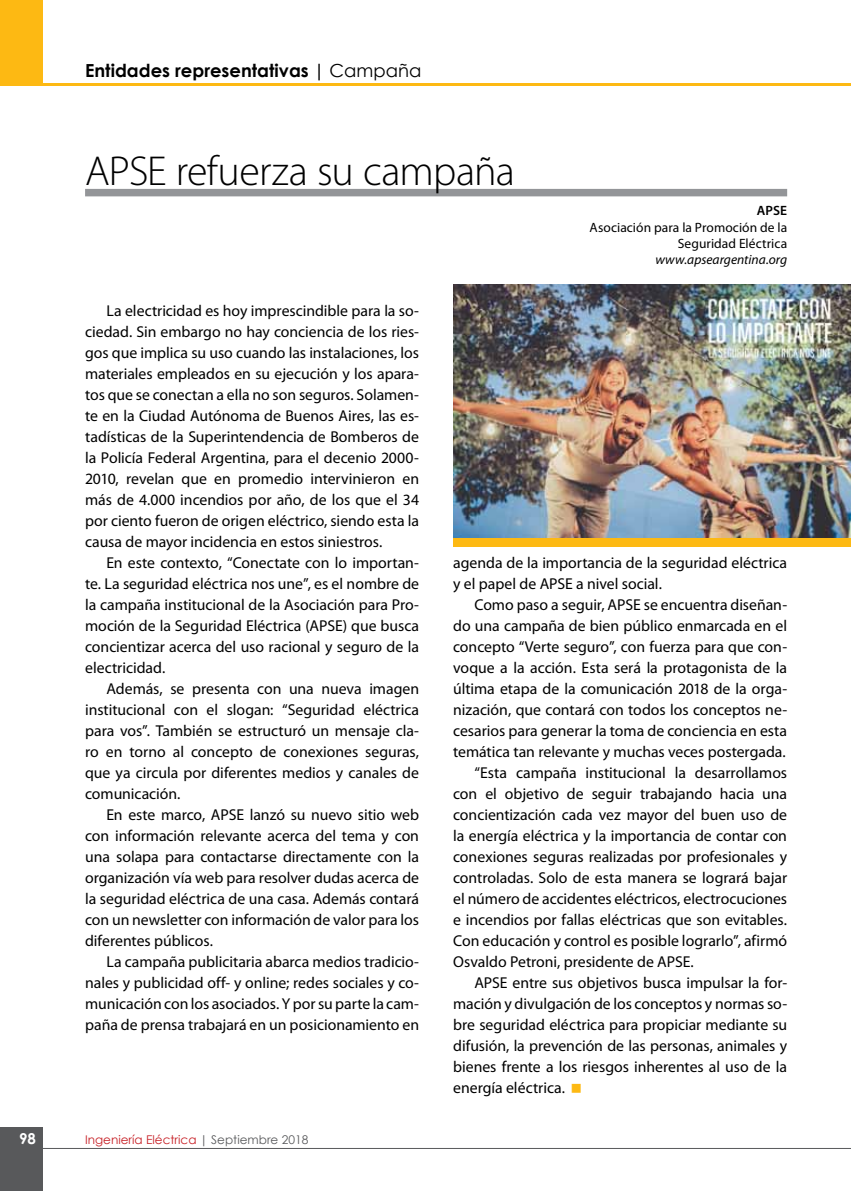
<style>
.page{position:relative;width:851px;height:1191px;background:#fff}
.page>*{position:absolute;margin:0;border:0;box-sizing:border-box;transform-origin:0 0}
.t1{font:300 42px "Myriad Pro";letter-spacing:-.02em;color:#000}
.t2{font:700 18px "Century Gothic";color:#000}
.t3{font:15.75px/21px "Myriad Pro";color:#000;text-align:justify}
.t4{font:700 15px "Century Gothic";color:#fff}
.t5{font:13.5px/16.2px "Myriad Pro";letter-spacing:.005em;color:#000;text-align:right}
.t6{font:italic 13.5px "Myriad Pro";letter-spacing:.005em;color:#000}
.t7{font:600 13.5px "Myriad Pro";color:#000}
.t8{font:12px "Century Gothic";color:#c61d23}
.s1{font-weight:400}
.s2{color:#58595b}
</style>
<div class="page">
<div style="left:0;top:1127px;width:43px;height:64px;background:#58595b"></div>
<hr style="left:0;top:1148px;width:850px;height:1px;background:#58595b">
<div style="left:0;top:0;width:43px;height:85px;background:#fdb913"></div>
<hr style="left:0;top:83px;width:850px;height:2px;background:#fdb913">
<div style="left:85px;top:189px;width:702px;height:7px;background:#939598"></div>
<img style="left:453px;top:285px;width:397px;height:253px">
<div style="left:453px;top:538px;width:397px;height:8px;background:#fdb913"></div>
<p class="t2" style="left:85px;top:56px;width:338px">Entidades representativas | <span class="s1">Campaña</span></p>
<h1 class="t1" style="left:85px;top:147px;width:431px">APSE refuerza su campaña</h1>
<p class="t7" style="left:756px;top:203px;width:32px">APSE</p>
<p class="t5" style="left:589px;top:219px;width:199px">Asociación para la Promoción de la<br>Seguridad Eléctrica</p>
<p class="t6" style="left:655px;top:252px;width:133px">www.apseargentina.org</p>
<p class="t3" style="left:85px;top:300px;width:335px;text-indent:21px">La electricidad es hoy imprescindible para la so&shy;ciedad. Sin embargo no hay conciencia de los ries&shy;gos que implica su uso cuando las instalaciones, los materiales empleados en su ejecución y los apara&shy;tos que se conectan a ella no son seguros. Solamen&shy;te en la Ciudad Autónoma de Buenos Aires, las es&shy;tadísticas de la Superintendencia de Bomberos de la Policía Federal Argentina, para el decenio 2000- 2010, revelan que en promedio intervinieron en más de 4.000 incendios por año, de los que el 34 por ciento fueron de origen eléctrico, siendo esta la causa de mayor incidencia en estos siniestros.</p>
<p class="t3" style="left:85px;top:552px;width:335px;text-indent:21px">En este contexto, “Conectate con lo importan&shy;te. La seguridad eléctrica nos une”, es el nombre de la campaña institucional de la Asociación para Pro&shy;moción de la Seguridad Eléctrica (APSE) que busca concientizar acerca del uso racional y seguro de la electricidad.</p>
<p class="t3" style="left:85px;top:678px;width:335px;text-indent:21px">Además, se presenta con una nueva imagen institucional con el slogan: “Seguridad eléctrica para vos”. También se estructuró un mensaje cla&shy;ro en torno al concepto de conexiones seguras, que ya circula por diferentes medios y canales de comunicación.</p>
<p class="t3" style="left:85px;top:804px;width:335px;text-indent:21px">En este marco, APSE lanzó su nuevo sitio web con información relevante acerca del tema y con una solapa para contactarse directamente con la organización vía web para resolver dudas acerca de la seguridad eléctrica de una casa. Además contará con un newsletter con información de valor para los diferentes públicos.</p>
<p class="t3" style="left:85px;top:951px;width:335px;text-indent:21px">La campaña publicitaria abarca medios tradicio&shy;nales y publicidad off- y online; redes sociales y co&shy;municación con los asociados. Y por su parte la cam&shy;paña de prensa trabajará en un posicionamiento en</p>
<p class="t4" style="left:19px;top:1127px;width:18px">98</p>
<p class="t8" style="left:85px;top:1131px;width:225px">Ingeniería Eléctrica <span class="s2">| Septiembre 2018</span></p>
<p class="t3" style="left:453px;top:552px;width:335px">agenda de la importancia de la seguridad eléctrica y el papel de APSE a nivel social.</p>
<p class="t3" style="left:474px;top:594px;width:314px">Como paso a seguir, APSE se encuentra diseñan-</p>
<p class="t3" style="left:453px;top:615px;width:335px">do una campaña de bien público enmarcada en el</p>
<p class="t3" style="left:453px;top:636px;width:335px">concepto “Verte seguro”, con fuerza para que con-</p>
<p class="t3" style="left:453px;top:657px;width:335px">voque a la acción. Esta será la protagonista de la</p>
<p class="t3" style="left:453px;top:678px;width:335px">última etapa de la comunicación 2018 de la orga-</p>
<p class="t3" style="left:453px;top:699px;width:335px">nización, que contará con todos los conceptos ne-</p>
<p class="t3" style="left:453px;top:720px;width:335px">cesarios para generar la toma de conciencia en esta</p>
<p class="t3" style="left:453px;top:741px;width:334px">temática tan relevante y muchas veces postergada.</p>
<p class="t3" style="left:474px;top:762px;width:314px">“Esta campaña institucional la desarrollamos</p>
<p class="t3" style="left:453px;top:783px;width:335px">con el objetivo de seguir trabajando hacia una</p>
<p class="t3" style="left:453px;top:804px;width:335px">concientización cada vez mayor del buen uso de</p>
<p class="t3" style="left:453px;top:825px;width:335px">la energía eléctrica y la importancia de contar con</p>
<p class="t3" style="left:453px;top:846px;width:335px">conexiones seguras realizadas por profesionales y</p>
<p class="t3" style="left:453px;top:867px;width:335px">controladas. Solo de esta manera se logrará bajar</p>
<p class="t3" style="left:453px;top:888px;width:335px">el número de accidentes eléctricos, electrocuciones</p>
<p class="t3" style="left:453px;top:909px;width:335px">e incendios por fallas eléctricas que son evitables.</p>
<p class="t3" style="left:453px;top:930px;width:335px">Con educación y control es posible lograrlo”, afirmó</p>
<p class="t3" style="left:453px;top:951px;width:242px">Osvaldo Petroni, presidente de APSE.</p>
<p class="t3" style="left:474px;top:972px;width:314px">APSE entre sus objetivos busca impulsar la for-</p>
<p class="t3" style="left:453px;top:993px;width:335px">mación y divulgación de los conceptos y normas so-</p>
<p class="t3" style="left:453px;top:1014px;width:335px">bre seguridad eléctrica para propiciar mediante su</p>
<p class="t3" style="left:453px;top:1035px;width:335px">difusión, la prevención de las personas, animales y</p>
<p class="t3" style="left:453px;top:1056px;width:335px">bienes frente a los riesgos inherentes al uso de la</p>
<p class="t3" style="left:453px;top:1077px;width:113px">energía eléctrica.</p>
</div>
